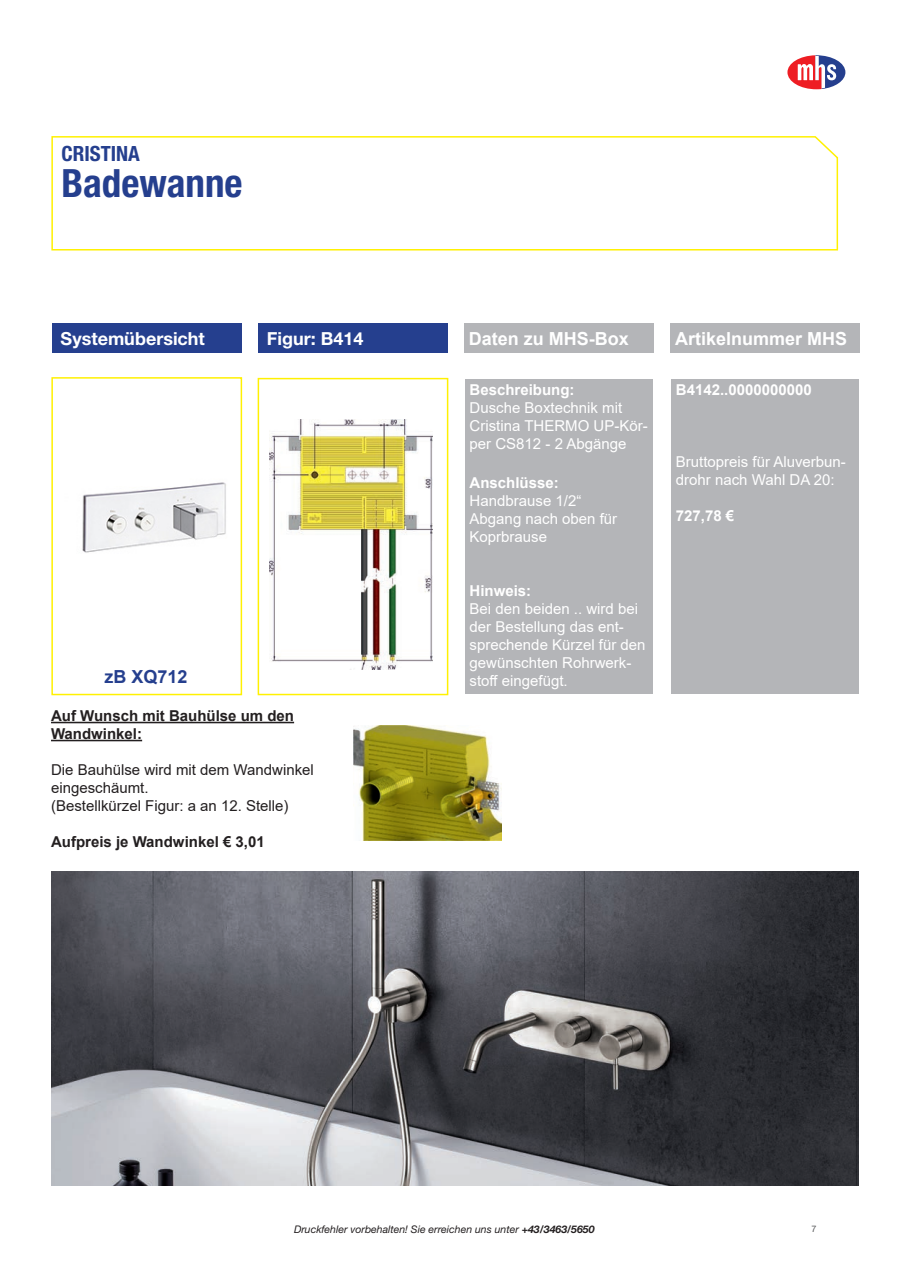
<style>
.page{position:relative;width:910px;height:1280px;background:#fff}
.page>*{position:absolute;margin:0;border:0;box-sizing:border-box;transform-origin:0 0}
.t1{font:700 condensed 39px "Helvetica Neue LT Pro";color:#253f8e}
.t2{font:700 condensed 21px "Helvetica Neue LT Pro";color:#253f8e}
.t3{font:700 18px "Arial";color:#fff}
.t4{font:700 18px "Helvetica Neue LT Pro";color:#fff}
.t5{font:700 18px "Arial";color:#253f8e}
.t6{font:15px/18px "Arial";color:#fff}
.t7{font:15px "Arial";color:#231f20}
.t8{font:700 15px "Arial";color:#231f20}
.t9{font:700 15px "Arial";color:#fff}
.t10{font:italic 10.5px "Helvetica Neue LT Pro";color:#231f20}
.t11{font:9px "Helvetica Neue LT Pro";color:#57585a}
.s1{font-weight:700}
</style>
<div class="page">
<svg style="left:787px;top:55px;width:58px;height:34px"></svg>
<img style="left:51px;top:871px;width:808px;height:314px">
<svg style="left:51px;top:136px;width:788px;height:115px"></svg>
<div style="left:52px;top:323px;width:189px;height:30px;background:#253f8e"></div>
<div style="left:258px;top:323px;width:190px;height:30px;background:#253f8e"></div>
<img style="left:82px;top:482px;width:144px;height:71px">
<div style="left:51px;top:377px;width:191px;height:318px;border:2px solid #fff101"></div>
<img style="left:269px;top:419px;width:164px;height:250px">
<div style="left:258px;top:378px;width:190px;height:317px;border:2px solid #fff101"></div>
<div style="left:465px;top:323px;width:189px;height:30px;background:#b4b5b8"></div>
<div style="left:671px;top:323px;width:189px;height:30px;background:#b4b5b8"></div>
<div style="left:465px;top:379px;width:188px;height:315px;background:#b4b5b8"></div>
<div style="left:672px;top:379px;width:187px;height:315px;background:#b4b5b8"></div>
<hr style="left:51px;top:722px;width:243px;height:1px;background:#231f20">
<hr style="left:51px;top:740px;width:91px;height:1px;background:#231f20">
<img style="left:353px;top:725px;width:148px;height:116px">
<p class="t2" style="left:61px;top:141px;width:80px">CRISTINA</p>
<p class="t1" style="left:61px;top:160px;width:183px">Badewanne</p>
<p class="t4" style="left:61px;top:327px;width:146px">Systemübersicht</p>
<p class="t4" style="left:267px;top:327px;width:98px">Figur: B414</p>
<p class="t3" style="left:469px;top:326px;width:162px">Daten zu MHS-Box</p>
<p class="t3" style="left:675px;top:326px;width:174px">Artikelnummer MHS</p>
<p class="t9" style="left:470px;top:379px;width:107px">Beschreibung:</p>
<p class="t6" style="left:470px;top:398px;width:180px">Dusche Boxtechnik mit<br>Cristina THERMO UP-Kör&shy;per CS812 - 2 Abgänge</p>
<p class="t9" style="left:470px;top:472px;width:91px">Anschlüsse:</p>
<p class="t6" style="left:470px;top:492px;width:113px">Handbrause 1/2“</p>
<p class="t6" style="left:470px;top:510px;width:149px">Abgang nach oben für<br>Koprbrause</p>
<p class="t9" style="left:676px;top:379px;width:137px">B4142..0000000000</p>
<p class="t6" style="left:676px;top:452px;width:172px">Bruttopreis für Aluverbun&shy;drohr nach Wahl DA 20:</p>
<p class="t9" style="left:676px;top:505px;width:60px">727,78 €</p>
<p class="t5" style="left:104px;top:664px;width:85px">zB XQ712</p>
<p class="t8" style="left:51px;top:705px;width:245px">Auf Wunsch mit Bauhülse um den</p>
<p class="t8" style="left:51px;top:723px;width:93px">Wandwinkel:</p>
<p class="t7" style="left:51px;top:759px;width:264px">Die Bauhülse wird mit dem Wandwinkel</p>
<p class="t7" style="left:51px;top:777px;width:99px">eingeschäumt.</p>
<p class="t7" style="left:51px;top:795px;width:239px">(Bestellkürzel Figur: a an 12. Stelle)</p>
<p class="t8" style="left:51px;top:831px;width:215px">Aufpreis je Wandwinkel € 3,01</p>
<p class="t9" style="left:470px;top:580px;width:63px">Hinweis:</p>
<p class="t6" style="left:470px;top:600px;width:177px">Bei den beiden .. wird bei der Bestellung das ent&shy;sprechende Kürzel für den gewünschten Rohrwerk&shy;stoff eingefügt.</p>
<p class="t10" style="left:294px;top:1223px;width:302px">Druckfehler vorbehalten! Sie erreichen uns unter <span class="s1">+43/3463/5650</span></p>
<p class="t11" style="left:811px;top:1223px;width:7px">7</p>
</div>
